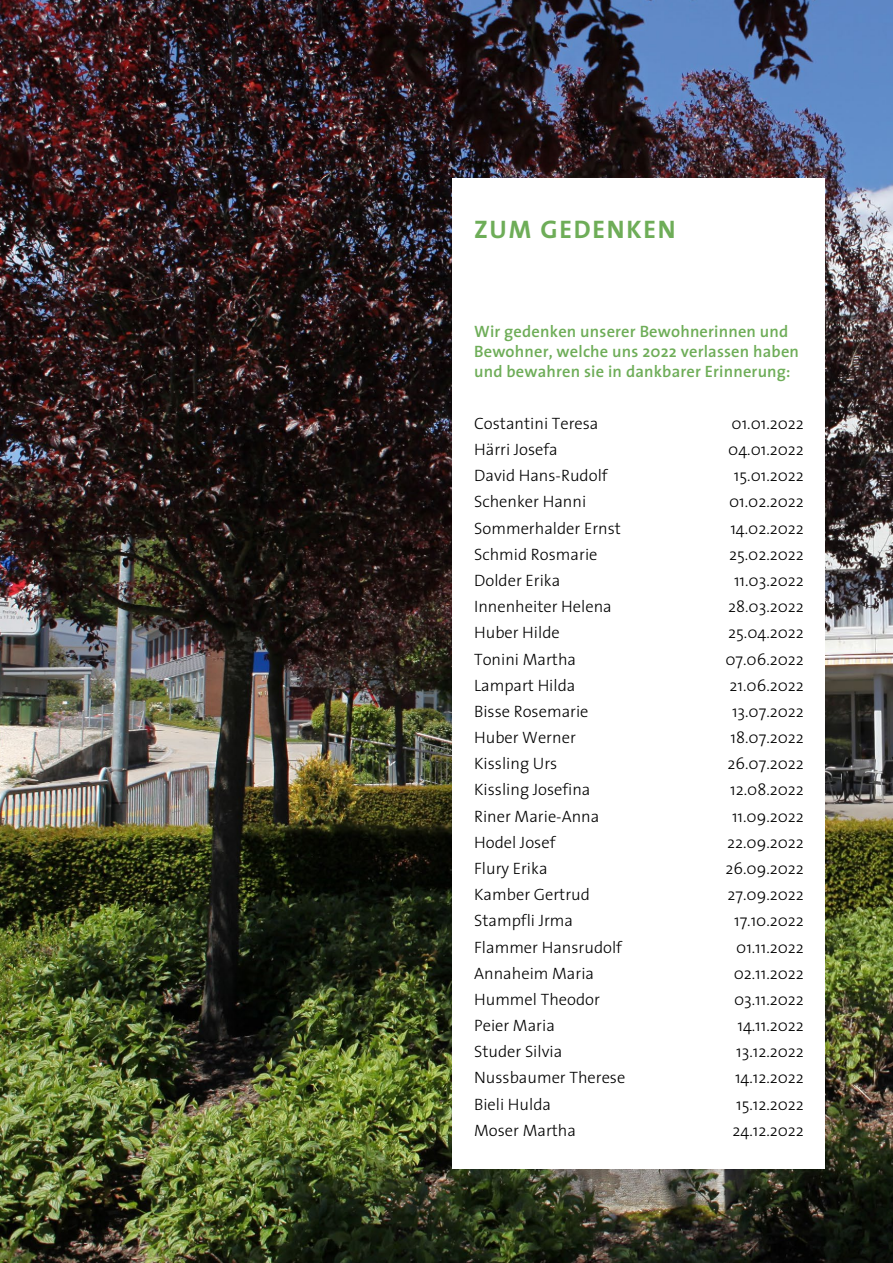
<style>
.page{position:relative;width:893px;height:1263px;background:#fff}
.page>*{position:absolute;margin:0;border:0;box-sizing:border-box;transform-origin:0 0}
.Haupttitel_17pt_blau{font:700 25.5px "The Sans";letter-spacing:.07em;color:#6ead58}
._11_5_pt_Bold_blau{font:300 16.5px "The Sans";color:#000}
.Zitat{font:600 16.5px/19.8px "The Sans";letter-spacing:.01em;color:#6ead58}
</style>
<div class="page">
<img style="left:0;top:0;width:893px;height:1263px">
<div style="left:453px;top:179px;width:372px;height:990px;background:#fff"></div>
<p class="Haupttitel_17pt_blau" style="left:474px;top:208px;width:203px">ZUM GEDENKEN</p>
<p class="Zitat" style="left:474px;top:321px;width:326px">Wir gedenken unserer Bewohnerinnen und<br>Bewohner, welche uns 2022 verlassen haben und bewahren sie in dankbarer Erinnerung:</p>
<p class="_11_5_pt_Bold_blau" style="left:474px;top:410px;width:126px">Costantini Teresa</p>
<p class="_11_5_pt_Bold_blau" style="left:731px;top:410px;width:74px">01.01.2022</p>
<p class="_11_5_pt_Bold_blau" style="left:474px;top:436px;width:85px">Härri Josefa</p>
<p class="_11_5_pt_Bold_blau" style="left:728px;top:436px;width:77px">04.01.2022</p>
<p class="_11_5_pt_Bold_blau" style="left:474px;top:462px;width:135px">David Hans-Rudolf</p>
<p class="_11_5_pt_Bold_blau" style="left:734px;top:462px;width:71px">15.01.2022</p>
<p class="_11_5_pt_Bold_blau" style="left:474px;top:488px;width:114px">Schenker Hanni</p>
<p class="_11_5_pt_Bold_blau" style="left:729px;top:488px;width:76px">01.02.2022</p>
<p class="_11_5_pt_Bold_blau" style="left:474px;top:514px;width:148px">Sommerhalder Ernst</p>
<p class="_11_5_pt_Bold_blau" style="left:730px;top:514px;width:75px">14.02.2022</p>
<p class="_11_5_pt_Bold_blau" style="left:474px;top:541px;width:125px">Schmid Rosmarie</p>
<p class="_11_5_pt_Bold_blau" style="left:729px;top:541px;width:76px">25.02.2022</p>
<p class="_11_5_pt_Bold_blau" style="left:474px;top:567px;width:88px">Dolder Erika</p>
<p class="_11_5_pt_Bold_blau" style="left:734px;top:567px;width:71px">11.03.2022</p>
<p class="_11_5_pt_Bold_blau" style="left:474px;top:593px;width:139px">Innenheiter Helena</p>
<p class="_11_5_pt_Bold_blau" style="left:728px;top:593px;width:77px">28.03.2022</p>
<p class="_11_5_pt_Bold_blau" style="left:474px;top:619px;width:87px">Huber Hilde</p>
<p class="_11_5_pt_Bold_blau" style="left:728px;top:619px;width:77px">25.04.2022</p>
<p class="_11_5_pt_Bold_blau" style="left:474px;top:645px;width:103px">Tonini Martha</p>
<p class="_11_5_pt_Bold_blau" style="left:725px;top:645px;width:80px">07.06.2022</p>
<p class="_11_5_pt_Bold_blau" style="left:474px;top:671px;width:103px">Lampart Hilda</p>
<p class="_11_5_pt_Bold_blau" style="left:730px;top:671px;width:76px">21.06.2022</p>
<p class="_11_5_pt_Bold_blau" style="left:474px;top:698px;width:116px">Bisse Rosemarie</p>
<p class="_11_5_pt_Bold_blau" style="left:732px;top:698px;width:73px">13.07.2022</p>
<p class="_11_5_pt_Bold_blau" style="left:474px;top:724px;width:103px">Huber Werner</p>
<p class="_11_5_pt_Bold_blau" style="left:731px;top:724px;width:75px">18.07.2022</p>
<p class="_11_5_pt_Bold_blau" style="left:474px;top:750px;width:85px">Kissling Urs</p>
<p class="_11_5_pt_Bold_blau" style="left:728px;top:750px;width:78px">26.07.2022</p>
<p class="_11_5_pt_Bold_blau" style="left:474px;top:776px;width:118px">Kissling Josefina</p>
<p class="_11_5_pt_Bold_blau" style="left:730px;top:776px;width:75px">12.08.2022</p>
<p class="_11_5_pt_Bold_blau" style="left:474px;top:802px;width:127px">Riner Marie-Anna</p>
<p class="_11_5_pt_Bold_blau" style="left:732px;top:802px;width:73px">11.09.2022</p>
<p class="_11_5_pt_Bold_blau" style="left:474px;top:828px;width:83px">Hodel Josef</p>
<p class="_11_5_pt_Bold_blau" style="left:727px;top:828px;width:78px">22.09.2022</p>
<p class="_11_5_pt_Bold_blau" style="left:474px;top:855px;width:75px">Flury Erika</p>
<p class="_11_5_pt_Bold_blau" style="left:725px;top:855px;width:80px">26.09.2022</p>
<p class="_11_5_pt_Bold_blau" style="left:474px;top:881px;width:117px">Kamber Gertrud</p>
<p class="_11_5_pt_Bold_blau" style="left:728px;top:881px;width:78px">27.09.2022</p>
<p class="_11_5_pt_Bold_blau" style="left:474px;top:907px;width:100px">Stampfli Jrma</p>
<p class="_11_5_pt_Bold_blau" style="left:734px;top:907px;width:71px">17.10.2022</p>
<p class="_11_5_pt_Bold_blau" style="left:474px;top:933px;width:149px">Flammer Hansrudolf</p>
<p class="_11_5_pt_Bold_blau" style="left:736px;top:933px;width:69px">01.11.2022</p>
<p class="_11_5_pt_Bold_blau" style="left:474px;top:959px;width:121px">Annaheim Maria</p>
<p class="_11_5_pt_Bold_blau" style="left:734px;top:959px;width:72px">02.11.2022</p>
<p class="_11_5_pt_Bold_blau" style="left:474px;top:986px;width:127px">Hummel Theodor</p>
<p class="_11_5_pt_Bold_blau" style="left:734px;top:986px;width:71px">03.11.2022</p>
<p class="_11_5_pt_Bold_blau" style="left:474px;top:1012px;width:82px">Peier Maria</p>
<p class="_11_5_pt_Bold_blau" style="left:737px;top:1012px;width:68px">14.11.2022</p>
<p class="_11_5_pt_Bold_blau" style="left:474px;top:1038px;width:90px">Studer Silvia</p>
<p class="_11_5_pt_Bold_blau" style="left:736px;top:1038px;width:69px">13.12.2022</p>
<p class="_11_5_pt_Bold_blau" style="left:474px;top:1064px;width:153px">Nussbaumer Therese</p>
<p class="_11_5_pt_Bold_blau" style="left:735px;top:1064px;width:70px">14.12.2022</p>
<p class="_11_5_pt_Bold_blau" style="left:474px;top:1090px;width:78px">Bieli Hulda</p>
<p class="_11_5_pt_Bold_blau" style="left:736px;top:1090px;width:69px">15.12.2022</p>
<p class="_11_5_pt_Bold_blau" style="left:474px;top:1116px;width:103px">Moser Martha</p>
<p class="_11_5_pt_Bold_blau" style="left:733px;top:1116px;width:73px">24.12.2022</p>
</div>
